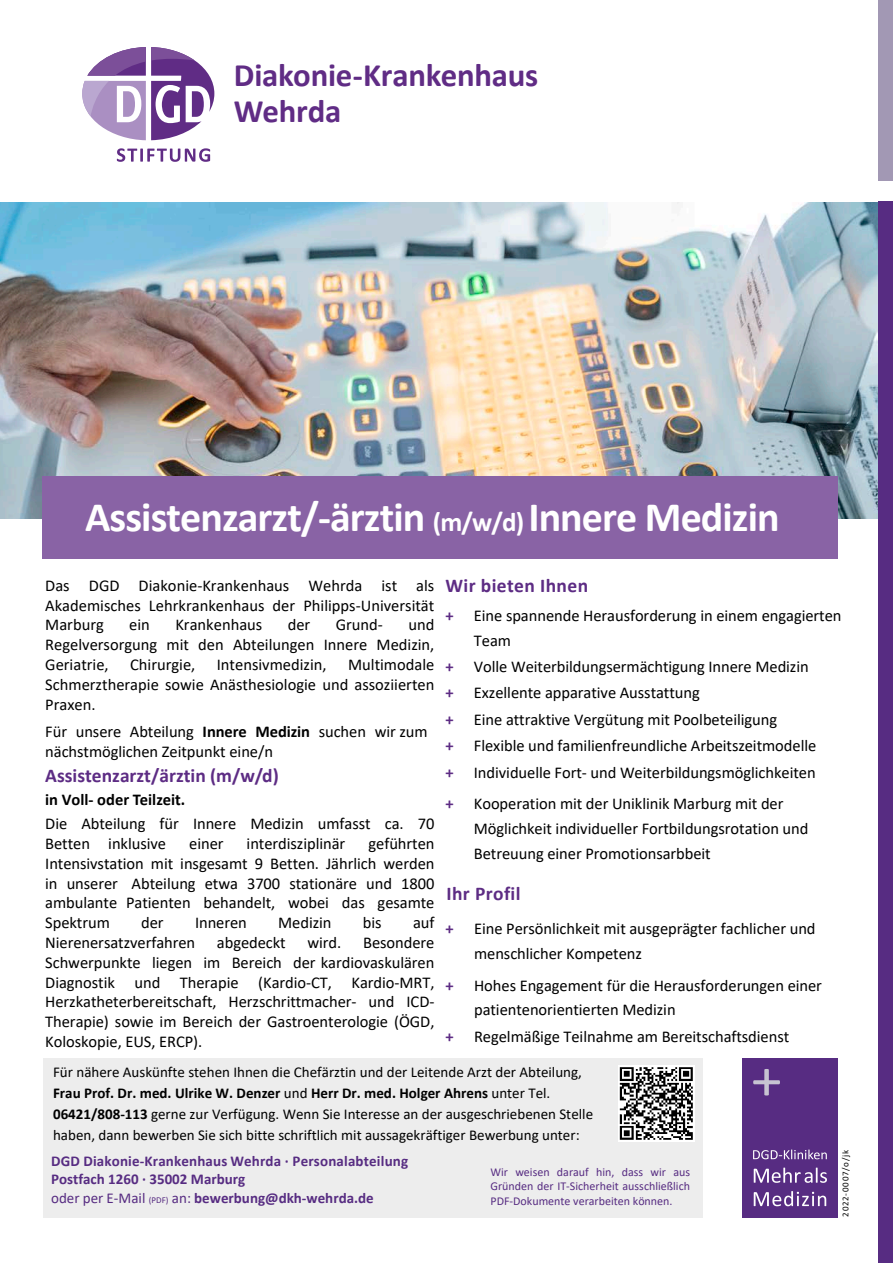
<style>
.page{position:relative;width:893px;height:1263px;background:#fff}
.page>*{position:absolute;margin:0;border:0;box-sizing:border-box;transform-origin:0 0}
.t1{font:700 42px "Calibri";letter-spacing:-.02em;color:#fff}
.t2{font:700 32.85px/36.5px "Calibri";letter-spacing:-.01em;color:#602c85}
.t3{font:700 19.5px "Calibri";color:#5d2c84}
.t4{font:700 19.5px "Calibri";letter-spacing:.02em;color:#5d2c84}
.t5{font:16.5px/19.8px "Calibri";letter-spacing:-.005em;color:#000}
.t6{font:15px/21px "Calibri";color:#000}
.t7{font:700 15px/18.6px "Calibri";color:#572c82}
.t8{font:12px/14.9px "Calibri";color:#572c82;text-align:justify}
.t9{font:9px "Calibri";letter-spacing:.08em;color:#000}
.s1{font-size:27px}
.s2{font-weight:700}
.s3{font-weight:700;color:#5d2c84}
.s4{font-style:inherit}
.s5{font-weight:400}
.s6{font-weight:400;font-size:9px}
</style>
<div class="page">
<img style="left:0;top:202px;width:878px;height:317px">
<div style="left:878px;top:202px;width:15px;height:1061px;background:#572c82"></div>
<div style="left:878px;top:0;width:15px;height:181px;background:#a298b4"></div>
<div style="left:43px;top:477px;width:795px;height:82px;background:#8963a5"></div>
<div style="left:43px;top:1058px;width:659px;height:159px;background:#ededed"></div>
<div style="left:742px;top:1058px;width:96px;height:159px;background:#572c82"></div>
<svg style="left:753px;top:1069px;width:27px;height:26px"></svg>
<svg style="left:754px;top:1191px;width:72px;height:15px"></svg>
<svg style="left:754px;top:1167px;width:73px;height:16px"></svg>
<svg style="left:753px;top:1149px;width:74px;height:10px"></svg>
<img style="left:619px;top:1066px;width:75px;height:75px">
<svg style="left:82px;top:47px;width:132px;height:93px"></svg>
<svg style="left:117px;top:148px;width:93px;height:14px"></svg>
<h2 class="t2" style="left:234px;top:56px;width:306px">Diakonie-Krankenhaus<br>Wehrda</h2>
<h1 class="t1" style="left:85px;top:488px;width:696px">Assistenzarzt/-ärztin <span class="s1">(m/w/d)</span> Innere Medizin</h1>
<p class="t5" style="left:45px;top:575px;width:391px;text-align:justify">Das DGD Diakonie-Krankenhaus Wehrda ist als Akademisches Lehrkrankenhaus der Philipps-Universität Marburg</p>
<p class="t5" style="left:129px;top:614px;width:22px">ein</p>
<p class="t5" style="left:175px;top:614px;width:88px">Krankenhaus</p>
<p class="t5" style="left:288px;top:614px;width:24px">der</p>
<p class="t5" style="left:336px;top:614px;width:49px">Grund-</p>
<p class="t5" style="left:45px;top:614px;width:391px;text-align:justify;text-indent:363px">und Regelversorgung mit den Abteilungen Innere Medizin, Geriatrie,</p>
<p class="t5" style="left:45px;top:654px;width:391px;text-align:justify;text-indent:303px">Multimodale Schmerztherapie sowie Anästhesiologie und assoziierten Praxen.</p>
<p class="t5" style="left:45px;top:721px;width:384px">Für unsere Abteilung <span class="s2">Innere Medizin</span> suchen wir zum nächstmöglichen Zeitpunkt eine/n</p>
<p class="t3" style="left:45px;top:761px;width:235px">Assistenzarzt/ärztin (m/w/d)</p>
<p class="t5" style="left:45px;top:787px;width:391px;line-height:24.2px"><span class="s2">in Voll- oder Teilzeit</span><span class="s2">.<br></span>Die Abteilung für Innere Medizin umfasst ca. 70</p>
<p class="t5" style="left:45px;top:833px;width:122px">Betten inklusive</p>
<p class="t5" style="left:189px;top:833px;width:36px">einer</p>
<p class="t5" style="left:247px;top:833px;width:100px">interdisziplinär</p>
<p class="t5" style="left:130px;top:654px;width:67px">Chirurgie,</p>
<p class="t5" style="left:217px;top:654px;width:111px">Intensivmedizin,</p>
<p class="t5" style="left:45px;top:833px;width:391px;text-align:justify;text-indent:323px">geführten Intensivstation mit insgesamt 9 Betten. Jährlich werden in unserer Abteilung etwa 3700 stationäre und 1800 ambulante Patienten behandelt, wobei das gesamte Spektrum</p>
<p class="t5" style="left:141px;top:912px;width:24px">der</p>
<p class="t5" style="left:195px;top:912px;width:53px">Inneren</p>
<p class="t5" style="left:278px;top:912px;width:55px">Medizin</p>
<p class="t5" style="left:363px;top:912px;width:20px">bis</p>
<p class="t5" style="left:413px;top:912px;width:23px">auf</p>
<p class="t5" style="left:45px;top:932px;width:152px">Nierenersatzverfahren</p>
<p class="t5" style="left:217px;top:932px;width:70px">abgedeckt</p>
<p class="t5" style="left:307px;top:932px;width:35px">wird.</p>
<p class="t5" style="left:45px;top:932px;width:391px;text-align:justify;text-indent:318px">Besondere Schwerpunkte liegen im Bereich der kardiovaskulären Diagnostik und Therapie (Kardio-CT, Kardio-MRT, Herzkatheterbereitschaft, Herzschrittmacher- und ICD-Therapie) sowie im Bereich der Gastroenterologie (ÖGD, Koloskopie, EUS, ERCP).</p>
<p class="t4" style="left:446px;top:572px;width:144px">Wir bieten Ihnen</p>
<p class="t5" style="left:474px;top:603px;width:369px;line-height:24.8px;text-indent:-28px"><span class="s3">+</span> Eine spannende Herausforderung in einem engagierten<br>Team</p>
<p class="t5" style="left:445px;top:653px;width:372px;line-height:26.4px"><span class="s3">+</span> Volle Weiterbildungsermächtigung Innere Medizin <span class="s3">+</span> Exzellente apparative Ausstattung<br><span class="s3">+</span> Eine attraktive Vergütung mit Poolbeteiligung<br><span class="s3">+</span> Flexible und familienfreundliche Arbeitszeitmodelle <span class="s3">+</span> Individuelle Fort- und Weiterbildungsmöglichkeiten</p>
<p class="t5" style="left:474px;top:791px;width:336px;line-height:24.8px;text-indent:-28px"><span class="s3">+</span> Kooperation mit der Uniklinik Marburg mit der<br>Möglichkeit individueller Fortbildungsrotation und<br>Betreuung einer Promotionsarbbeit</p>
<p class="t4" style="left:446px;top:880px;width:76px">Ihr Profil</p>
<p class="t5" style="left:474px;top:916px;width:343px;line-height:24.8px;text-indent:-28px"><span class="s3">+</span> Eine Persönlichkeit mit ausgeprägter fachlicher und menschlicher Kompetenz</p>
<p class="t5" style="left:474px;top:972px;width:349px;line-height:24.8px;text-indent:-28px"><span class="s3">+</span> Hohes Engagement für die Herausforderungen einer patientenorientierten Medizin</p>
<p class="t5" style="left:446px;top:1026px;width:345px"><span class="s3">+</span> Regelmäßige Teilnahme am Bereitschaftsdienst</p>
<p class="t6" style="left:53px;top:1061px;width:542px">Für nähere Auskünfte stehen Ihnen die Chefärztin und der Leitende Arzt der Abteilung, <span class="s2">Frau Prof. Dr. med. Ulrike W. Denzer</span> und <span class="s2">Herr Dr. med. Holger Ahrens</span> unter Tel.<br><span class="s2">06421/808-113</span> gerne zur Verfügung. Wenn Sie Interesse an der ausgeschriebenen Stelle haben, dann bewerben Sie sich bitte schriftlich mit aussagekräftiger Bewerbung unter:</p>
<p class="t7" style="left:51px;top:1151px;width:359px">DGD Diakonie-Krankenhaus Wehrda <span class="s4">· Personalabteilung<br></span>Postfach 1260 · 35002 Marburg<br><span class="s5">oder per E-Mail</span> <span class="s6">(PDF)</span> <span class="s5">an:</span> bewerbung@dkh-wehrda.de</p>
<p class="t9" style="left:839px;top:1217px;width:68px;rotate:-90deg">2022-0007/o/jk</p>
<p class="t8" style="left:490px;top:1164px;width:201px">Wir weisen darauf hin, dass wir aus Gründen der IT-Sicherheit ausschließlich PDF-Dokumente verarbeiten können.</p>
</div>
